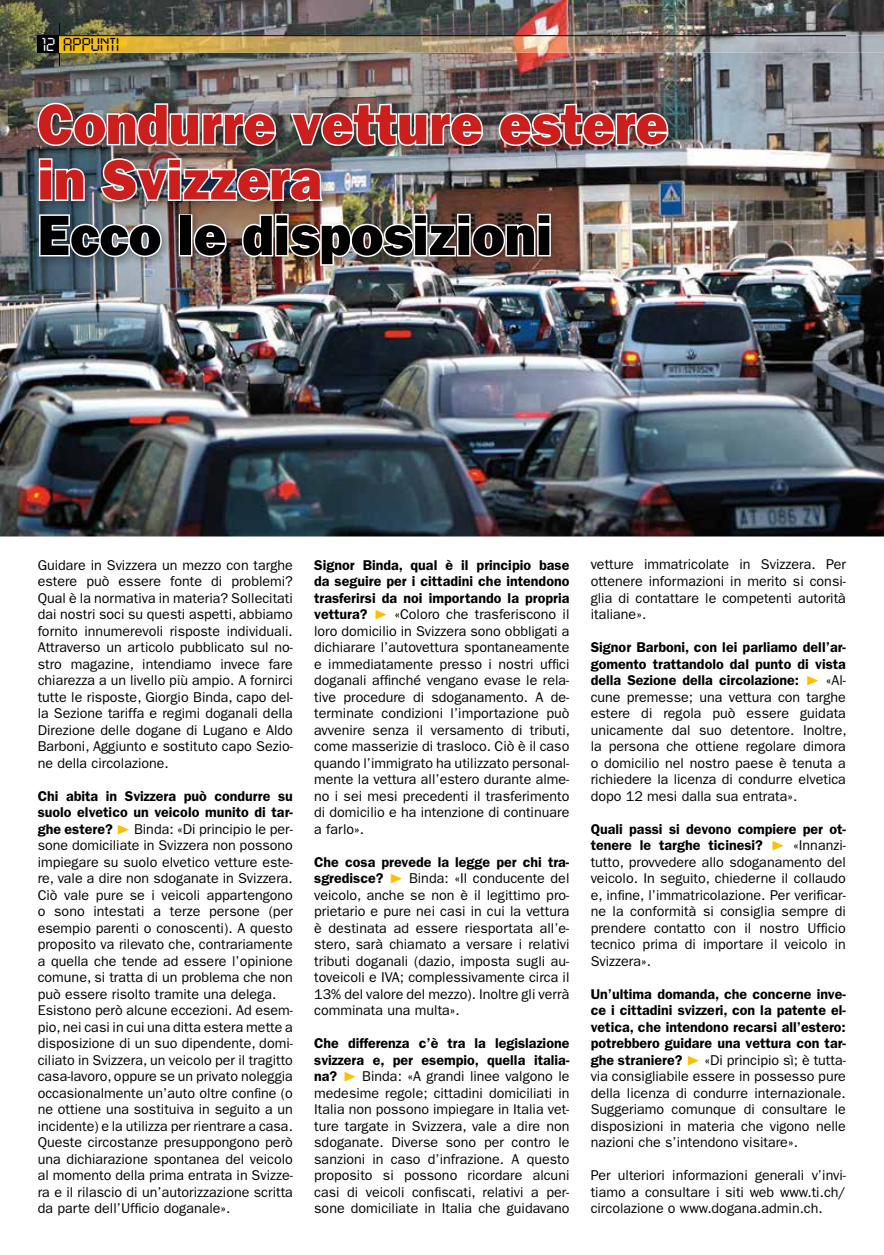
<style>
.page{position:relative;width:884px;height:1255px;background:#fff}
.page>*{position:absolute;margin:0;border:0;box-sizing:border-box;transform-origin:0 0}
.t1{font:800 57px/55.5px "Franklin Gothic";color:#cc1f1d;scale:.95 1}
.t2{font:800 57px "Franklin Gothic";color:#000;scale:.95 1}
.t3{font:16.5px "Digital ICG";color:#000}
.t4{font:16.5px "Digital ICG";color:#fff}
.t5{font:14.25px/16.5px "Franklin Gothic";color:#000;text-align:justify}
.s1{font-weight:600}
.s2{font-family:"Zeal";color:#fcc000}
</style>
<div class="page">
<img style="left:0;top:0;width:884px;height:536px">
<hr style="left:59px;top:23px;width:1px;height:42px;background:#000">
<img style="left:60px;top:36px;width:824px;height:17px">
<svg style="left:59px;top:36px;width:1px;height:17px"></svg>
<img style="left:32px;top:97px;width:647px;height:180px">
<img style="left:36px;top:101px;width:242px;height:47px">
<svg style="left:288px;top:102px;width:197px;height:46px"></svg>
<img style="left:497px;top:102px;width:173px;height:46px">
<svg style="left:37px;top:157px;width:49px;height:45px"></svg>
<img style="left:99px;top:157px;width:225px;height:46px">
<svg style="left:38px;top:213px;width:125px;height:46px"></svg>
<div style="left:179px;top:214px;width:13px;height:42px;border:3px solid #fff"></div>
<svg style="left:192px;top:222px;width:37px;height:37px"></svg>
<img style="left:240px;top:212px;width:312px;height:55px">
<div style="left:38px;top:36px;width:21px;height:17px;background:#000"></div>
<hr style="left:38px;top:35px;width:808px;height:1px;background:#000">
<p class="t4" style="left:41px;top:34px;width:16px">12</p>
<p class="t3" style="left:63px;top:34px;width:58px">APPUNTI</p>
<h1 class="t1" style="left:38px;top:97px;width:665px">Condurre vetture estere in Svizzera</h1>
<h1 class="t2" style="left:38px;top:202px;width:543px">Ecco le disposizioni</h1>
<p class="t5" style="left:38px;top:556px;width:257px">Guidare in Svizzera un mezzo con targhe estere può essere fonte di problemi?<br>Qual è la normativa in materia? Sollecitati dai nostri soci su questi aspetti, abbiamo fornito innumerevoli risposte individuali.<br>Attraverso un articolo pubblicato sul no&shy;stro magazine, intendiamo invece fare chiarezza a un livello più ampio. A fornirci tutte le risposte, Giorgio Binda, capo del&shy;la Sezione tariffa e regimi doganali della Direzione delle dogane di Lugano e Aldo Barboni, Aggiunto e sostituto capo Sezio&shy;ne della circolazione.</p>
<p class="t5" style="left:38px;top:787px;width:257px;text-align:left"><span class="s1">Chi abita in Svizzera può condurre su suolo elvetico un veicolo munito di tar&shy;ghe estere?</span> <span class="s2">®</span> Binda: «Di principio le per&shy;son e domiciliate in Svizzera non possono impiegare su suolo elvetico vetture este&shy;re, vale a dire non sdoganate in Svizzera.<br>Ciò vale pure se i veicoli appartengono o sono intestati a terze persone (per esempio parenti o conoscenti). A questo proposito va rilevato che, contrariamente a quella che tende ad essere l’opinione comune, si tratta di un problema che non può essere risolto tramite una delega.<br>Esistono però alcune eccezioni. Ad esem&shy;pio, nei casi in cui una ditta estera mette a disposizione di un suo dipendente, domi&shy;ciliato in Svizzera, un veicolo per il tragitto casa-lavoro, oppure se un privato noleggia occasionalmente un’auto oltre confine (o ne ottiene una sostituiva in seguito a un incidente) e la utilizza per rientrare a casa.<br>Queste circostanze presuppongono però una dichiarazione spontanea del veicolo al momento della prima entrata in Svizze&shy;ra e il rilascio di un’autorizzazione scritta da parte dell’Ufficio doganale».</p>
<p class="t5" style="left:314px;top:556px;width:257px"><span class="s1">Signor Binda, qual è il principio base da seguire per i cittadini che intendono trasferirsi da noi importando la propria vettura?</span> <span class="s2">®</span> «Coloro che trasferiscono il loro domicilio in Svizzera sono obbligati a dichiarare l’autovettura spontaneamente e immediatamente presso i nostri uffici doganali affinché vengano evase le rela&shy;tive procedure di sdoganamento. A de&shy;terminate condizioni l’importazione può avvenire senza il versamento di tributi, come masserizie di trasloco. Ciò è il caso quando l’immigrato ha utilizzato personal&shy;mente la vettura all’estero durante alme&shy;no i sei mesi precedenti il trasferimento di domicilio e ha intenzione di continuare a farlo».</p>
<p class="t5" style="left:314px;top:853px;width:257px"><span class="s1">Che cosa prevede la legge per chi tra&shy;sgredisce?</span> <span class="s2">®</span> Binda: «Il conducente del veicolo, anche se non è il legittimo pro&shy;prietario e pure nei casi in cui la vettura è destinata ad essere riesportata all’e&shy;stero, sarà chiamato a versare i relativi tributi doganali (dazio, imposta sugli au&shy;toveicoli e IVA; complessivamente circa il 13% del valore del mezzo). Inoltre gli verrà comminata una multa».</p>
<p class="t5" style="left:314px;top:1035px;width:257px"><span class="s1">Che differenza c’è tra la legislazione svizzera e, per esempio, quella italia&shy;na?</span> <span class="s2">®</span> Binda: «A grandi linee valgono le medesime regole; cittadini domiciliati in Italia non possono impiegare in Italia vet&shy;ture targate in Svizzera, vale a dire non sdoganate. Diverse sono per contro le sanzioni in caso d’infrazione. A questo proposito si possono ricordare alcuni casi di veicoli confiscati, relativi a per&shy;sone domiciliate in Italia che guidavano</p>
<p class="t5" style="left:590px;top:556px;width:257px">vetture immatricolate in Svizzera. Per ottenere informazioni in merito si consi&shy;glia di contattare le competenti autorità italiane».</p>
<p class="t5" style="left:590px;top:639px;width:257px"><span class="s1">Signor Barboni, con lei parliamo dell’ar&shy;gomento trattandolo dal punto di vista della Sezione della circolazione:</span> <span class="s2">®</span> «Al&shy;cune premesse; una vettura con targhe estere di regola può essere guidata unicamente dal suo detentore. Inoltre, la persona che ottiene regolare dimora o domicilio nel nostro paese è tenuta a richiedere la licenza di condurre elvetica dopo 12 mesi dalla sua entrata».</p>
<p class="t5" style="left:590px;top:820px;width:257px"><span class="s1">Quali passi si devono compiere per ot&shy;tenere le targhe ticinesi?</span> <span class="s2">®</span> «Innanzi&shy;tutto, provvedere allo sdoganamento del veicolo. In seguito, chiederne il collaudo e, infine, l’immatricolazione. Per verificar&shy;ne la conformità si consiglia sempre di prendere contatto con il nostro Ufficio tecnico prima di importare il veicolo in Svizzera».</p>
<p class="t5" style="left:590px;top:985px;width:257px"><span class="s1">Un’ultima domanda, che concerne inve&shy;ce i cittadini svizzeri, con la patente el&shy;vetica, che intendono recarsi all’estero: potrebbero guidare una vettura con tar&shy;ghe straniere?</span> <span class="s2">®</span> «Di principio sì; è tutta&shy;via consigliabile essere in possesso pure della licenza di condurre internazionale.<br>Suggeriamo comunque di consultare le disposizioni in materia che vigono nelle nazioni che s’intendono visitare».</p>
<p class="t5" style="left:590px;top:1167px;width:257px">Per ulteriori informazioni generali v’invi&shy;tiamo a consultare i siti web www.ti.ch/ circolazione o www.dogana.admin.ch.</p>
</div>
